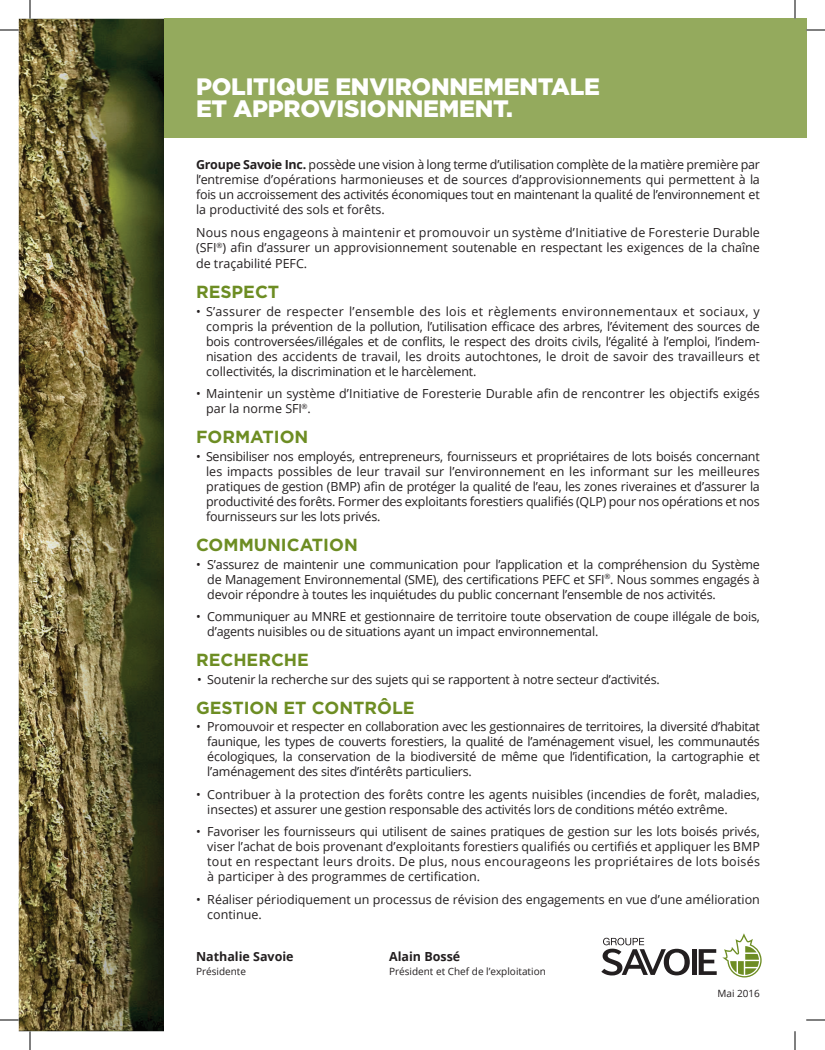
<style>
.page{position:relative;width:825px;height:1050px;background:#fff}
.page>*{position:absolute;margin:0;border:0;box-sizing:border-box;transform-origin:0 0}
.t1{font:900 23.75px/22.5px "Gotham";letter-spacing:-.01em;color:#fff}
.t2{font:700 17.5px "Gotham";color:#6d8d23}
.t3{font:12.5px/15px "Open Sans";color:#231f20;text-align:justify}
.t4{font:700 12.5px "Open Sans";color:#231f20}
.t5{font:10px "Open Sans";color:#231f20}
.s1{font-weight:700}
</style>
<div class="page">
<img style="left:19px;top:19px;width:145px;height:1012px">
<div style="left:164px;top:19px;width:642px;height:119px;background:#94aa5d"></div>
<div style="left:692px;top:949px;width:5px;height:26px;background:#231f20"></div>
<svg style="left:699px;top:933px;width:63px;height:45px"></svg>
<svg style="left:601px;top:938px;width:89px;height:38px"></svg>
<svg style="left:0;top:29px;width:19px;height:2px"></svg>
<svg style="left:806px;top:29px;width:19px;height:2px"></svg>
<svg style="left:0;top:1019px;width:19px;height:2px"></svg>
<svg style="left:806px;top:1019px;width:19px;height:2px"></svg>
<svg style="left:29px;top:0;width:2px;height:19px"></svg>
<svg style="left:29px;top:1031px;width:2px;height:19px"></svg>
<svg style="left:794px;top:0;width:2px;height:19px"></svg>
<svg style="left:794px;top:1031px;width:2px;height:19px"></svg>
<h1 class="t1" style="left:196px;top:74px;width:406px">POLITIQUE ENVIRONNEMENTALE<br>ET APPROVISIONNEMENT.</h1>
<p class="t3" style="left:196px;top:157px;width:565px"><span class="s1">Groupe Savoie Inc.</span> possède une vision à long terme d’utilisation complète de la matière première par l’entremise d’opérations harmonieuses et de sources d’approvisionnements qui permettent à la fois un accroissement des activités économiques tout en maintenant la qualité de l’environnement et la productivité des sols et forêts.</p>
<p class="t3" style="left:196px;top:224px;width:565px">Nous nous engageons à maintenir et promouvoir un système d’Initiative de Foresterie Durable (SFI<sup>®</sup>) afin d’assurer un approvisionnement soutenable en respectant les exigences de la chaîne</p>
<p class="t3" style="left:196px;top:256px;width:113px">de traçabilité PEFC.</p>
<h2 class="t2" style="left:196px;top:280px;width:85px">RESPECT</h2>
<p class="t3" style="left:206px;top:303px;width:555px;text-indent:-10px">• S’assurer de respecter l’ensemble des lois et règlements environnementaux et sociaux, y compris la prévention de la pollution, l’utilisation efficace des arbres, l’évitement des sources de bois controversées/illégales et de conflits, le respect des droits civils, l’égalité à l’emploi, l’indem&shy;nisation des accidents de travail, les droits autochtones, le droit de savoir des travailleurs et collectivités, la discrimination et le harcèlement.</p>
<p class="t3" style="left:206px;top:386px;width:555px;text-indent:-10px">• Maintenir un système d’Initiative de Foresterie Durable afin de rencontrer les objectifs exigés par la norme SFI<sup>®</sup>.</p>
<h2 class="t2" style="left:196px;top:425px;width:114px">FORMATION</h2>
<p class="t3" style="left:206px;top:448px;width:555px;text-indent:-10px">• Sensibiliser nos employés, entrepreneurs, fournisseurs et propriétaires de lots boisés concernant les impacts possibles de leur travail sur l’environnement en les informant sur les meilleures pratiques de gestion (BMP) afin de protéger la qualité de l’eau, les zones riveraines et d’assurer la productivité des forêts. Former des exploitants forestiers qualifiés (QLP) pour nos opérations et nos fournisseurs sur les lots privés.</p>
<h2 class="t2" style="left:196px;top:533px;width:163px">COMMUNICATION</h2>
<p class="t3" style="left:207px;top:556px;width:554px;text-indent:-11px">• S’assurez de maintenir une communication pour l’application et la compréhension du Système de Management Environnemental (SME), des certifications PEFC et SFI<sup>®</sup>. Nous sommes engagés à devoir répondre à toutes les inquiétudes du public concernant l’ensemble de nos activités.</p>
<p class="t3" style="left:207px;top:609px;width:554px;text-indent:-11px">• Communiquer au MNRE et gestionnaire de territoire toute observation de coupe illégale de bois, d’agents nuisibles ou de situations ayant un impact environnemental.</p>
<h2 class="t2" style="left:196px;top:648px;width:114px">RECHERCHE</h2>
<p class="t3" style="left:197px;top:671px;width:464px">• Soutenir la recherche sur des sujets qui se rapportent à notre secteur d’activités.</p>
<h2 class="t2" style="left:196px;top:696px;width:220px">GESTION ET CONTRÔLE</h2>
<p class="t3" style="left:207px;top:719px;width:554px;text-indent:-11px">• Promouvoir et respecter en collaboration avec les gestionnaires de territoires, la diversité d’habitat faunique, les types de couverts forestiers, la qualité de l’aménagement visuel, les communautés écologiques, la conservation de la biodiversité de même que l’identification, la cartographie et l’aménagement des sites d’intérêts particuliers.</p>
<p class="t3" style="left:207px;top:787px;width:554px;text-indent:-11px">• Contribuer à la protection des forêts contre les agents nuisibles (incendies de forêt, maladies, insectes) et assurer une gestion responsable des activités lors de conditions météo extrême.</p>
<p class="t3" style="left:207px;top:824px;width:554px;text-indent:-11px">• Favoriser les fournisseurs qui utilisent de saines pratiques de gestion sur les lots boisés privés, viser l’achat de bois provenant d’exploitants forestiers qualifiés ou certifiés et appliquer les BMP tout en respectant leurs droits. De plus, nous encourageons les propriétaires de lots boisés à participer à des programmes de certification.</p>
<p class="t3" style="left:207px;top:892px;width:554px;text-indent:-11px">• Réaliser périodiquement un processus de révision des engagements en vue d’une amélioration continue.</p>
<p class="t4" style="left:196px;top:948px;width:99px">Nathalie Savoie</p>
<p class="t5" style="left:196px;top:965px;width:52px">Présidente</p>
<p class="t4" style="left:389px;top:948px;width:73px">Alain Bossé</p>
<p class="t5" style="left:389px;top:965px;width:158px">Président et Chef de l’exploitation</p>
<p class="t5" style="left:718px;top:987px;width:44px">Mai 2016</p>
</div>
